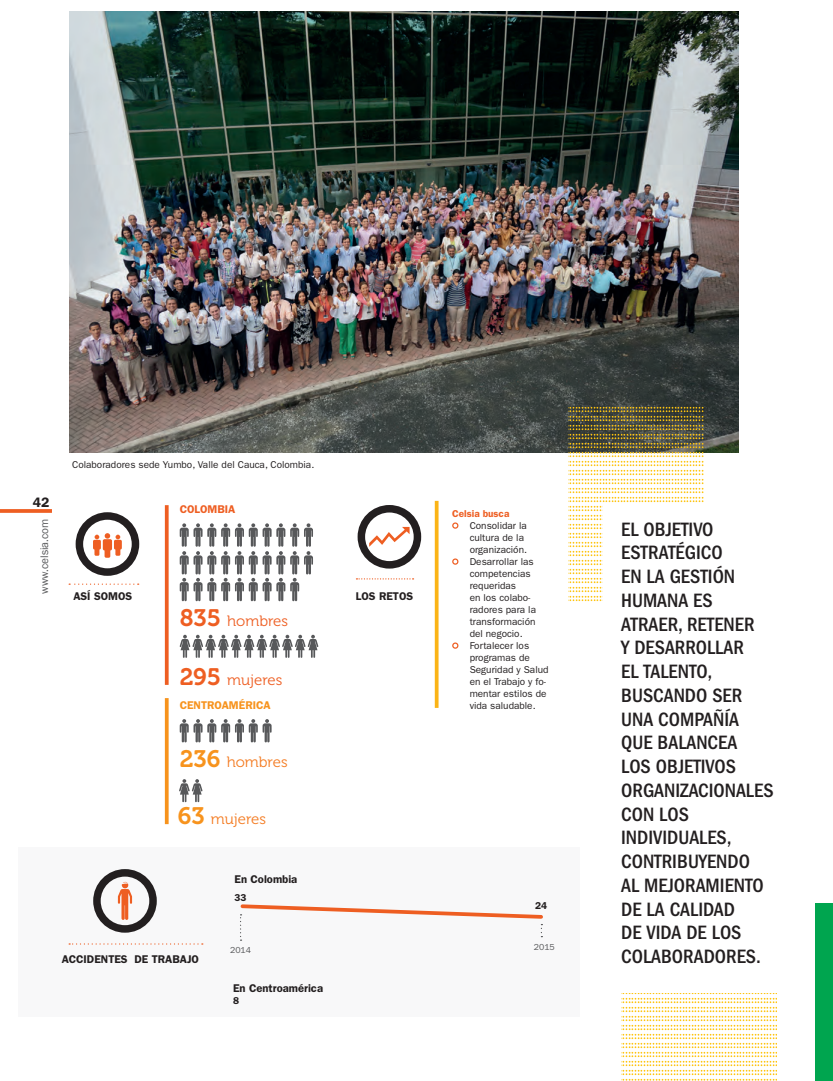
<style>
.page{position:relative;width:833px;height:1081px;background:#fff}
.page>*{position:absolute;margin:0;border:0;box-sizing:border-box;transform-origin:0 0}
.t1{font:500 condensed 20px/23.8px "ITC Franklin Gothic Std";color:#231f20}
.t2{font:15px "Museo 300";color:#ee5e22}
.t3{font:15px "Museo 300";color:#f47b21}
.t4{font:600 13.75px "ITC Franklin Gothic Std";color:#231f20}
.t5{font:600 11.25px "ITC Franklin Gothic Std";color:#231f20}
.t6{font:11.25px "Franklin Gothic";color:#57585a}
.t7{font:600 11.25px "ITC Franklin Gothic Std";color:#f7931d}
.t8{font:600 11.25px "ITC Franklin Gothic Std";color:#ee5e22}
.t9{font:10px/12px "ITC Franklin Gothic Std";color:#231f20}
.t10{font:600 10px "ITC Franklin Gothic Std";color:#ee5e22}
.t11{font:600 10px "ITC Franklin Gothic Std";color:#231f20}
.t12{font:8.75px "ITC Franklin Gothic Std";color:#57585a}
.s1{font-family:"Museo 700";font-size:23.75px}
.s2{font-family:"Museo 700";font-size:23.75px;color:#f7931d}
</style>
<div class="page">
<svg style="left:0;top:509px;width:52px;height:4px"></svg>
<div style="left:18px;top:847px;width:562px;height:169px;background:#f8f8f9"></div>
<img style="left:69px;top:11px;width:669px;height:442px">
<div style="left:452px;top:522px;width:6px;height:7px;border:1px solid #ee5e22;border-radius:50%"></div>
<div style="left:452px;top:558px;width:6px;height:7px;border:1px solid #ee5e22;border-radius:50%"></div>
<div style="left:452px;top:642px;width:6px;height:7px;border:1px solid #ee5e22;border-radius:50%"></div>
<svg style="left:165px;top:505px;width:4px;height:180px"></svg>
<svg style="left:165px;top:698px;width:4px;height:126px"></svg>
<hr style="left:435px;top:501px;width:3px;height:207px;background:#fbb416">
<svg style="left:69px;top:583px;width:70px;height:2px"></svg>
<svg style="left:69px;top:943px;width:134px;height:1px"></svg>
<svg style="left:356px;top:578px;width:57px;height:1px"></svg>
<svg style="left:180px;top:523px;width:133px;height:78px"></svg>
<svg style="left:180px;top:719px;width:92px;height:23px"></svg>
<svg style="left:180px;top:635px;width:138px;height:23px"></svg>
<svg style="left:179px;top:779px;width:24px;height:23px"></svg>
<div style="left:76px;top:512px;width:63px;height:64px;border:8px solid #231f20;border-radius:50%"></div>
<div style="left:93px;top:869px;width:64px;height:63px;border:8px solid #231f20;border-radius:50%"></div>
<div style="left:357px;top:505px;width:64px;height:63px;border:8px solid #231f20;border-radius:50%"></div>
<svg style="left:240px;top:904px;width:303px;height:37px"></svg>
<svg style="left:93px;top:533px;width:29px;height:25px"></svg>
<svg style="left:369px;top:527px;width:40px;height:20px"></svg>
<svg style="left:118px;top:881px;width:14px;height:39px"></svg>
<div style="left:815px;top:903px;width:18px;height:178px;background:#00a54f"></div>
<svg style="left:569px;top:404px;width:134px;height:198px"></svg>
<svg style="left:621px;top:993px;width:155px;height:88px"></svg>
<div style="left:603px;top:504px;width:191px;height:488px;background:#fff"></div>
<h3 class="t4" style="left:33px;top:494px;width:18px">42</h3>
<p class="t6" style="left:37px;top:594px;width:77px;rotate:-90deg">www.celsia.com</p>
<p class="t9" style="left:72px;top:459px;width:244px">Colaboradores sede Yumbo, Valle del Cauca, Colombia.</p>
<p class="t8" style="left:180px;top:502px;width:57px">COLOMBIA</p>
<p class="t5" style="left:73px;top:590px;width:60px">ASÍ SOMOS</p>
<p class="t5" style="left:356px;top:589px;width:59px">LOS RETOS</p>
<h2 class="t2" style="left:180px;top:612px;width:110px"><span class="s1">835</span> hombres</h2>
<h2 class="t2" style="left:180px;top:671px;width:104px"><span class="s1">295</span> mujeres</h2>
<p class="t7" style="left:180px;top:699px;width:92px">CENTROAMÉRICA</p>
<h2 class="t3" style="left:180px;top:753px;width:109px"><span class="s2">236</span> hombres</h2>
<h2 class="t3" style="left:178px;top:811px;width:90px"><span class="s2">63</span> mujeres</h2>
<p class="t5" style="left:62px;top:952px;width:139px">ACCIDENTES DE TRABAJO</p>
<p class="t5" style="left:234px;top:872px;width:64px">En Colombia</p>
<p class="t11" style="left:234px;top:891px;width:14px">33</p>
<p class="t12" style="left:230px;top:945px;width:23px">2014</p>
<p class="t5" style="left:233px;top:981px;width:92px">En Centroamérica</p>
<p class="t11" style="left:233px;top:994px;width:8px">8</p>
<p class="t10" style="left:452px;top:507px;width:59px">Celsia busca</p>
<p class="t9" style="left:470px;top:519px;width:80px">Consolidar la cultura de la organización.<br>Desarrollar las competencias requeridas<br>en los colabo&shy;radores para la transformación del negocio.<br>Fortalecer los programas de<br>Seguridad y Salud en el Trabajo y fo&shy;mentar estilos de vida saludable.</p>
<p class="t11" style="left:535px;top:900px;width:13px">24</p>
<p class="t12" style="left:534px;top:941px;width:22px">2015</p>
<p class="t1" style="left:621px;top:517px;width:154px">EL OBJETIVO<br>ESTRATÉGICO<br>EN LA GESTIÓN<br>HUMANA ES<br>ATRAER, RETENER<br>Y DESARROLLAR<br>EL TALENTO,<br>BUSCANDO SER<br>UNA COMPAÑÍA<br>QUE BALANCEA<br>LOS OBJETIVOS<br>ORGANIZACIONALES<br>CON LOS<br>INDIVIDUALES,<br>CONTRIBUYENDO<br>AL MEJORAMIENTO<br>DE LA CALIDAD<br>DE VIDA DE LOS<br>COLABORADORES.</p>
</div>
